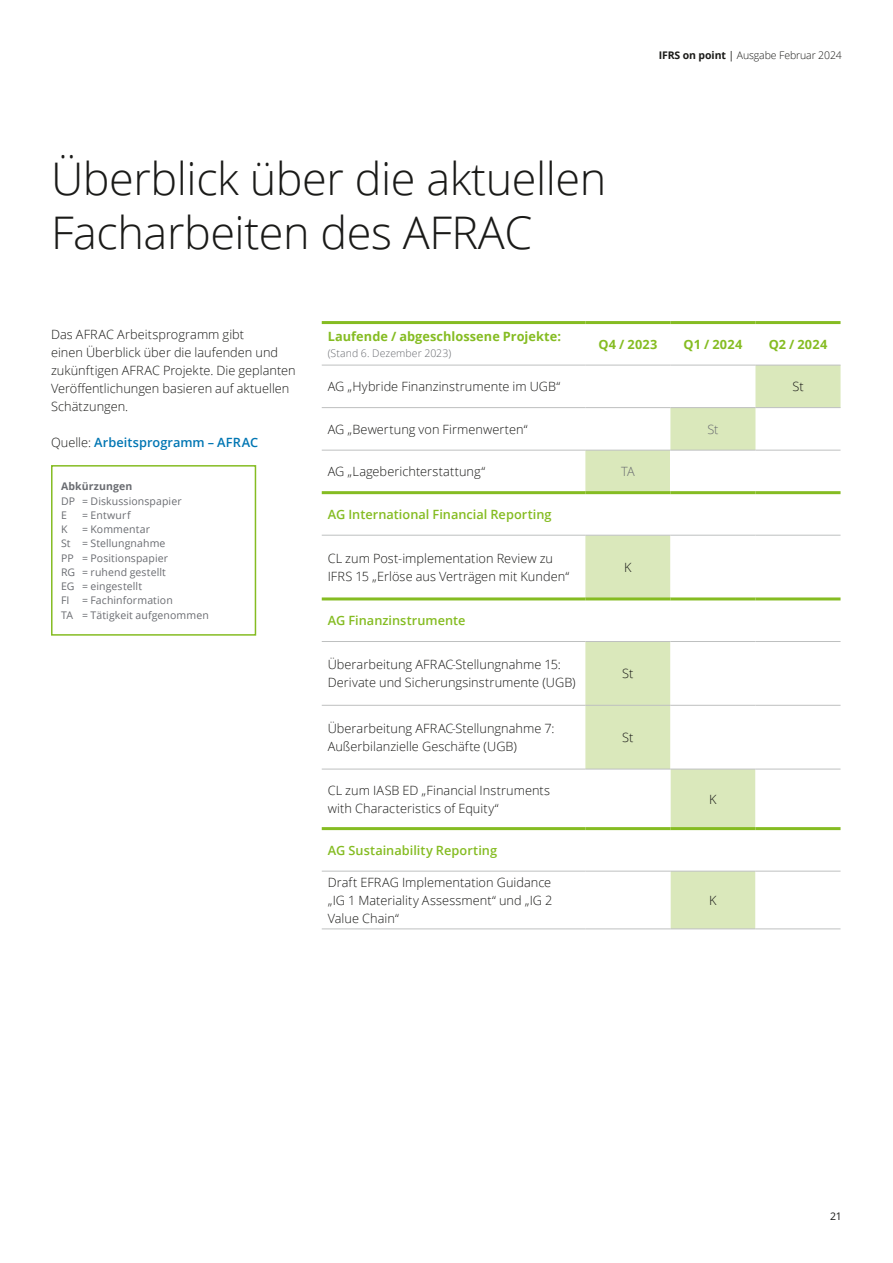
<style>
.page{position:relative;width:893px;height:1263px;background:#fff}
.page>*{position:absolute;margin:0;border:0;box-sizing:border-box;transform-origin:0 0}
.t1{font:300 45px/54px "Open Sans";letter-spacing:-.01em;color:#1a1a18}
.t2{font:300 12.75px/18px "Open Sans";color:#1a1a18}
.t3{font:600 12.75px "Open Sans";color:#85bc22}
.t4{font:700 12.75px "Open Sans";letter-spacing:.005em;color:#85bc22}
.t5{font:600 12.75px "Open Sans";letter-spacing:.005em;color:#0076b3}
.t6{font:300 12.75px "Open Sans";color:#6a6c71}
.t7{font:10.5px/14.2px "Open Sans";letter-spacing:.01em;color:#6a6c71}
.t8{font:300 10.5px "Open Sans";letter-spacing:-.01em;color:#1a1a18}
.t9{font:300 10.5px "Open Sans";letter-spacing:.01em;color:#6a6c71}
.t10{font:700 10.5px "Open Sans";letter-spacing:.01em;color:#6a6c71}
.t11{font:10.5px "Open Sans";color:#1a1a18}
.s1{font-weight:700}
.s2{font-weight:400}
.s3{font-weight:300;color:#1a1a18}
</style>
<div class="page">
<svg style="left:585px;top:366px;width:255px;height:125px"></svg>
<div style="left:670px;top:450px;width:85px;height:43px;background:#fff"></div>
<svg style="left:322px;top:494px;width:518px;height:434px"></svg>
<hr style="left:322px;top:321px;width:263px;height:3px;background:#85bc22">
<hr style="left:585px;top:321px;width:85px;height:3px;background:#85bc22">
<hr style="left:670px;top:321px;width:85px;height:3px;background:#85bc22">
<hr style="left:755px;top:321px;width:85px;height:3px;background:#85bc22">
<hr style="left:322px;top:407px;width:263px;height:1px;background:#bec0c0">
<hr style="left:670px;top:407px;width:85px;height:1px;background:#bec0c0">
<hr style="left:755px;top:407px;width:85px;height:1px;background:#bec0c0">
<hr style="left:322px;top:450px;width:263px;height:1px;background:#bec0c0">
<hr style="left:670px;top:450px;width:85px;height:1px;background:#bec0c0">
<hr style="left:755px;top:450px;width:85px;height:1px;background:#bec0c0">
<hr style="left:322px;top:641px;width:263px;height:1px;background:#bec0c0">
<hr style="left:322px;top:705px;width:263px;height:1px;background:#bec0c0">
<hr style="left:322px;top:769px;width:263px;height:1px;background:#bec0c0">
<hr style="left:322px;top:871px;width:263px;height:1px;background:#bec0c0">
<hr style="left:670px;top:871px;width:85px;height:1px;background:#bec0c0">
<hr style="left:322px;top:928px;width:263px;height:1px;background:#bec0c0">
<hr style="left:670px;top:928px;width:85px;height:1px;background:#bec0c0">
<hr style="left:322px;top:365px;width:263px;height:1px;background:#bec0c0">
<hr style="left:585px;top:365px;width:85px;height:1px;background:#bec0c0">
<hr style="left:670px;top:365px;width:85px;height:1px;background:#bec0c0">
<hr style="left:755px;top:365px;width:85px;height:1px;background:#bec0c0">
<hr style="left:755px;top:641px;width:85px;height:1px;background:#bec0c0">
<hr style="left:755px;top:705px;width:85px;height:1px;background:#bec0c0">
<hr style="left:755px;top:769px;width:85px;height:1px;background:#bec0c0">
<hr style="left:755px;top:871px;width:85px;height:1px;background:#bec0c0">
<hr style="left:755px;top:928px;width:85px;height:1px;background:#bec0c0">
<hr style="left:322px;top:491px;width:263px;height:3px;background:#85bc22">
<hr style="left:585px;top:491px;width:85px;height:3px;background:#85bc22">
<hr style="left:670px;top:491px;width:85px;height:3px;background:#85bc22">
<hr style="left:755px;top:491px;width:85px;height:3px;background:#85bc22">
<hr style="left:322px;top:535px;width:263px;height:1px;background:#bec0c0">
<hr style="left:670px;top:535px;width:85px;height:1px;background:#bec0c0">
<hr style="left:755px;top:535px;width:85px;height:1px;background:#bec0c0">
<hr style="left:585px;top:535px;width:85px;height:1px;background:#bec0c0">
<hr style="left:585px;top:641px;width:85px;height:1px;background:#bec0c0">
<hr style="left:585px;top:705px;width:85px;height:1px;background:#bec0c0">
<hr style="left:585px;top:769px;width:85px;height:1px;background:#bec0c0">
<hr style="left:585px;top:871px;width:85px;height:1px;background:#bec0c0">
<hr style="left:585px;top:928px;width:85px;height:1px;background:#bec0c0">
<hr style="left:670px;top:641px;width:85px;height:1px;background:#bec0c0">
<hr style="left:670px;top:705px;width:85px;height:1px;background:#bec0c0">
<hr style="left:670px;top:769px;width:85px;height:1px;background:#bec0c0">
<hr style="left:322px;top:597px;width:263px;height:3px;background:#85bc22">
<hr style="left:585px;top:597px;width:85px;height:3px;background:#85bc22">
<hr style="left:670px;top:597px;width:85px;height:3px;background:#85bc22">
<hr style="left:755px;top:597px;width:85px;height:3px;background:#85bc22">
<hr style="left:322px;top:827px;width:263px;height:3px;background:#85bc22">
<hr style="left:585px;top:827px;width:85px;height:3px;background:#85bc22">
<hr style="left:670px;top:827px;width:85px;height:3px;background:#85bc22">
<hr style="left:755px;top:827px;width:85px;height:3px;background:#85bc22">
<hr style="left:585px;top:407px;width:85px;height:1px;background:#bec0c0">
<hr style="left:585px;top:450px;width:85px;height:1px;background:#bec0c0">
<div style="left:51px;top:465px;width:205px;height:171px;border:2px solid #85bc22"></div>
<h1 class="t1" style="left:51px;top:150px;width:557px">Überblick über die aktuellen<br>Facharbeiten des AFRAC</h1>
<p class="t8" style="left:659px;top:48px;width:185px"><span class="s1">IFRS on point</span> <span class="s2">|</span> Ausgabe Februar 2024</p>
<p class="t2" style="left:51px;top:325px;width:246px">Das AFRAC Arbeitsprogramm gibt<br>einen Überblick über die laufenden und zukünftigen AFRAC Projekte. Die geplanten Veröffentlichungen basieren auf aktuellen Schätzungen.</p>
<p class="t5" style="left:51px;top:434px;width:209px"><span class="s3">Quelle:</span> Arbeitsprogramm – AFRAC</p>
<p class="t10" style="left:61px;top:479px;width:73px">Abkürzungen</p>
<p class="t7" style="left:61px;top:493px;width:122px">DP = Diskussionspapier<br>E</p>
<p class="t7" style="left:82px;top:507px;width:50px">= Entwurf</p>
<p class="t7" style="left:61px;top:522px;width:149px;text-indent:21px">= Kommentar<br>St = Stellungnahme<br>PP = Positionspapier<br>RG = ruhend gestellt<br>EG = eingestellt<br>FI = Fachinformation<br>TA = Tätigkeit aufgenommen</p>
<p class="t7" style="left:61px;top:522px;width:8px">K</p>
<p class="t4" style="left:328px;top:327px;width:235px">Laufende / abgeschlossene Projekte:</p>
<p class="t9" style="left:328px;top:345px;width:125px">(Stand 6. Dezember 2023)</p>
<p class="t4" style="left:598px;top:335px;width:60px">Q4 / 2023</p>
<p class="t4" style="left:684px;top:335px;width:60px">Q1 / 2024</p>
<p class="t4" style="left:769px;top:335px;width:60px">Q2 / 2024</p>
<p class="t2" style="left:328px;top:377px;width:234px">AG „Hybride Finanzinstrumente im UGB“</p>
<p class="t2" style="left:792px;top:377px;width:13px">St</p>
<p class="t2" style="left:328px;top:420px;width:201px">AG „Bewertung von Firmenwerten“</p>
<p class="t6" style="left:707px;top:420px;width:13px">St</p>
<p class="t2" style="left:328px;top:462px;width:159px">AG „Lageberichterstattung“</p>
<p class="t6" style="left:621px;top:463px;width:15px">TA</p>
<p class="t3" style="left:328px;top:505px;width:225px">AG International Financial Reporting</p>
<p class="t2" style="left:328px;top:549px;width:243px">CL zum Post-implementation Review zu<br>IFRS 15 „Erlöse aus Verträgen mit Kunden“</p>
<p class="t2" style="left:624px;top:558px;width:9px">K</p>
<p class="t3" style="left:328px;top:612px;width:139px">AG Finanzinstrumente</p>
<p class="t2" style="left:328px;top:655px;width:249px">Überarbeitung AFRAC-Stellungnahme 15:<br>Derivate und Sicherungsinstrumente (UGB)</p>
<p class="t2" style="left:622px;top:664px;width:13px">St</p>
<p class="t2" style="left:328px;top:719px;width:228px">Überarbeitung AFRAC-Stellungnahme 7:<br>Außerbilanzielle Geschäfte (UGB)</p>
<p class="t2" style="left:622px;top:728px;width:13px">St</p>
<p class="t2" style="left:328px;top:781px;width:224px">CL zum IASB ED „Financial Instruments with Characteristics of Equity“</p>
<p class="t2" style="left:709px;top:790px;width:9px">K</p>
<p class="t3" style="left:328px;top:841px;width:171px">AG Sustainability Reporting</p>
<p class="t2" style="left:328px;top:873px;width:226px;text-align:justify">Draft EFRAG Implementation Guidance „IG 1 Materiality Assessment“ und „IG 2<br>Value Chain“</p>
<p class="t2" style="left:709px;top:891px;width:9px">K</p>
<p class="t11" style="left:830px;top:1209px;width:13px">21</p>
</div>
